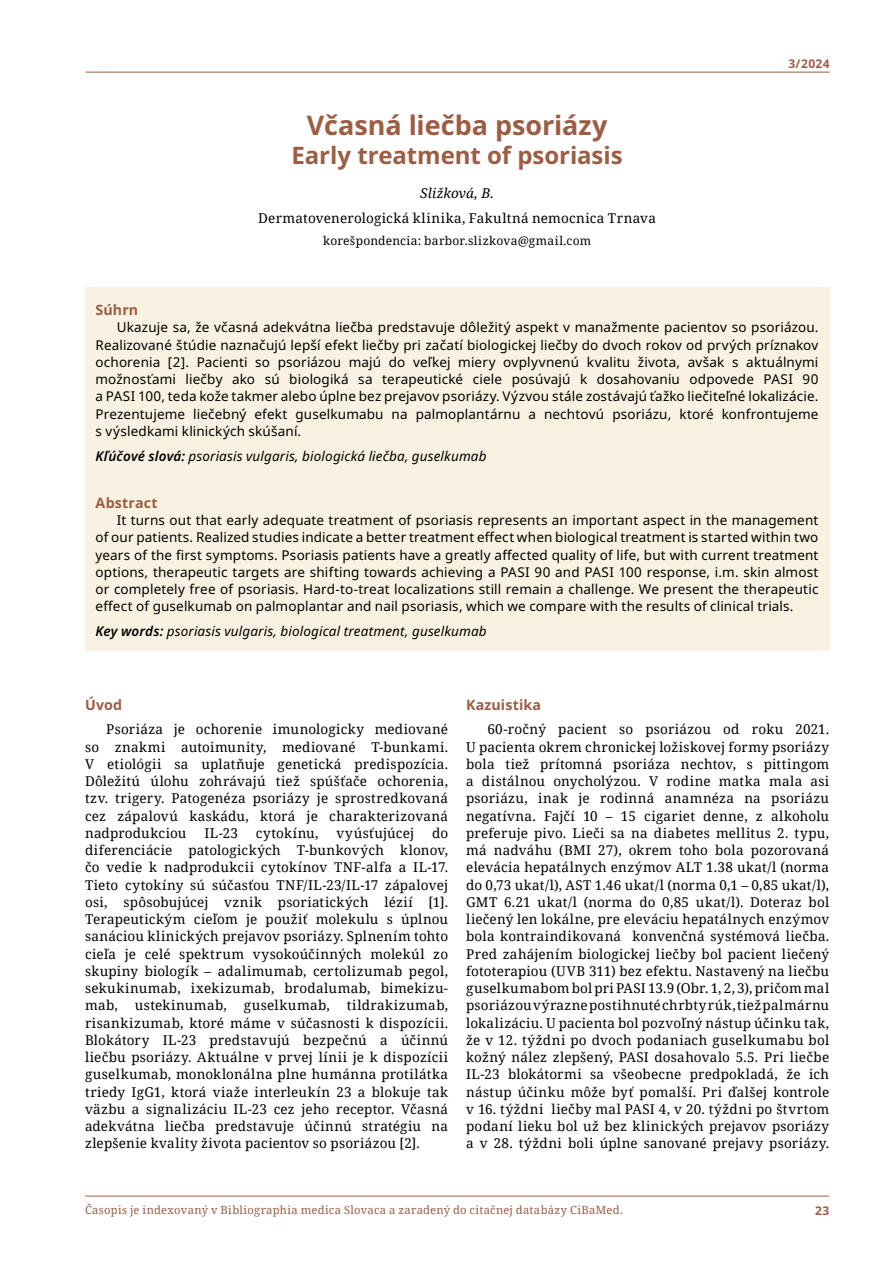
<style>
.page{position:relative;width:893px;height:1263px;background:#fff}
.page>*{position:absolute;margin:0;border:0;box-sizing:border-box;transform-origin:0 0}
.t1{font:700 27px "Noto Sans";color:#9c5d43}
.t2{font:700 24px "Noto Sans";letter-spacing:-.005em;color:#9c5d43}
.t3{font:700 14.25px "Noto Sans";letter-spacing:.01em;color:#9c5d43}
.t4{font:13.5px/17.2px "Noto Serif";letter-spacing:.02em;color:#000;text-align:justify}
.t5{font:13.5px/17.2px "Noto Sans";letter-spacing:.01em;color:#000;text-align:justify}
.t6{font:italic 13.5px "Noto Sans";letter-spacing:.01em;color:#000}
.t7{font:13.5px "Noto Serif";letter-spacing:.04em;color:#000}
.t8{font:italic 13.5px "Noto Serif";letter-spacing:.005em;color:#000}
.t9{font:12px "Noto Serif";letter-spacing:.02em;color:#000}
.t10{font:700 12px "Noto Sans";letter-spacing:.04em;color:#9c5d43}
.t11{font:11.25px "Noto Serif";letter-spacing:.025em;color:#9c5d43}
.s1{font-weight:600}
</style>
<div class="page">
<hr style="left:86px;top:72px;width:744px;height:1px;background:#9c5d43">
<hr style="left:85px;top:1196px;width:744px;height:1px;background:#9c5d43">
<div style="left:85px;top:287px;width:744px;height:364px;background:#f9f2e2"></div>
<h1 class="t1" style="left:307px;top:110px;width:302px">Včasná liečba psoriázy</h1>
<h2 class="t2" style="left:292px;top:142px;width:333px">Early treatment of psoriasis</h2>
<p class="t8" style="left:420px;top:184px;width:75px">Sližková, B.</p>
<p class="t4" style="left:258px;top:209px;width:399px">Dermatovenerologická klinika, Fakultná nemocnica Trnava</p>
<p class="t9" style="left:323px;top:232px;width:269px">korešpondencia: barbor.slizkova@gmail.com</p>
<p class="t10" style="left:788px;top:57px;width:43px">3/2024</p>
<p class="t3" style="left:96px;top:302px;width:44px">Súhrn</p>
<p class="t5" style="left:96px;top:319px;width:724px;text-indent:21px">Ukazuje sa, že včasná adekvátna liečba predstavuje dôležitý aspekt v manažmente pacientov so psoriázou.<br>Realizované štúdie naznačujú lepší efekt liečby pri začatí biologickej liečby do dvoch rokov od prvých príznakov ochorenia [2]. Pacienti so psoriázou majú do veľkej miery ovplyvnenú kvalitu života, avšak s aktuálnymi možnosťami liečby ako sú biologiká sa terapeutické ciele posúvajú k dosahovaniu odpovede PASI 90 a PASI 100, teda kože takmer alebo úplne bez prejavov psoriázy. Výzvou stále zostávajú ťažko liečiteľné lokalizácie.<br>Prezentujeme liečebný efekt guselkumabu na palmoplantárnu a nechtovú psoriázu, ktoré konfrontujeme s výsledkami klinických skúšaní.</p>
<p class="t6" style="left:96px;top:446px;width:393px"><span class="s1">Kľúčové slová:</span> psoriasis vulgaris, biologická liečba, guselkumab</p>
<p class="t3" style="left:96px;top:495px;width:64px">Abstract</p>
<p class="t5" style="left:96px;top:512px;width:724px;text-indent:21px">It turns out that early adequate treatment of psoriasis represents an important aspect in the management of our patients. Realized studies indicate a better treatment effect when biological treatment is started within two years of the first symptoms. Psoriasis patients have a greatly affected quality of life, but with current treatment options, therapeutic targets are shifting towards achieving a PASI 90 and PASI 100 response, i.m. skin almost or completely free of psoriasis. Hard-to-treat localizations still remain a challenge. We present the therapeutic effect of guselkumab on palmoplantar and nail psoriasis, which we compare with the results of clinical trials.</p>
<p class="t6" style="left:96px;top:622px;width:393px"><span class="s1">Key words:</span> psoriasis vulgaris, biological treatment, guselkumab</p>
<p class="t3" style="left:85px;top:696px;width:39px">Úvod</p>
<p class="t4" style="left:85px;top:720px;width:365px;text-indent:21px">Psoriáza je ochorenie imunologicky mediované so znakmi autoimunity, mediované T-bunkami.<br>V etiológii sa uplatňuje genetická predispozícia.<br>Dôležitú úlohu zohrávajú tiež spúšťače ochorenia, tzv. trigery. Patogenéza psoriázy je sprostredkovaná cez zápalovú kaskádu, ktorá je charakterizovaná nadprodukciou</p>
<p class="t4" style="left:204px;top:824px;width:35px">IL-23</p>
<p class="t7" style="left:256px;top:824px;width:64px">cytokínu,</p>
<p class="t4" style="left:337px;top:824px;width:79px">vyúsťujúcej</p>
<p class="t4" style="left:85px;top:824px;width:365px;text-indent:347px">do diferenciácie patologických T-bunkových klonov, čo vedie k nadprodukcii cytokínov TNF-alfa a IL-17.<br>Tieto cytokíny sú súčasťou TNF/IL-23/IL-17 zápalovej osi, spôsobujúcej vznik psoriatických lézií [1].<br>Terapeutickým cieľom je použiť molekulu s úplnou sanáciou klinických prejavov psoriázy. Splnením tohto cieľa je celé spektrum vysokoúčinných molekúl zo skupiny biologík – adalimumab, certolizumab pegol, sekukinumab, ixekizumab, brodalumab, bimekizu&shy;mab,</p>
<p class="t4" style="left:85px;top:996px;width:365px;text-indent:262px">tildrakizumab, risankizumab, ktoré máme v súčasnosti k dispozícii.<br>Blokátory IL-23 predstavujú bezpečnú a účinnú liečbu psoriázy. Aktuálne v prvej línii je k dispozícii guselkumab, monoklonálna plne humánna protilátka triedy IgG1, ktorá viaže interleukín 23 a blokuje tak väzbu a signalizáciu IL-23 cez jeho receptor. Včasná adekvátna liečba predstavuje účinnú stratégiu na zlepšenie kvality života pacientov so psoriázou [2].</p>
<p class="t4" style="left:135px;top:996px;width:94px">ustekinumab,</p>
<p class="t7" style="left:244px;top:996px;width:88px">guselkumab,</p>
<p class="t3" style="left:466px;top:696px;width:76px">Kazuistika</p>
<p class="t4" style="left:466px;top:720px;width:365px;text-indent:21px">60-ročný pacient so psoriázou od roku 2021.<br>U pacienta okrem chronickej ložiskovej formy psoriázy bola tiež prítomná psoriáza nechtov, s pittingom a distálnou onycholýzou. V rodine matka mala asi psoriázu, inak je rodinná anamnéza na psoriázu negatívna. Fajčí 10 – 15 cigariet denne, z alkoholu preferuje pivo. Lieči sa na diabetes mellitus 2. typu, má nadváhu (BMI 27), okrem toho bola pozorovaná elevácia hepatálnych enzýmov ALT 1.38 ukat/l (norma do 0,73 ukat/l), AST 1.46 ukat/l (norma 0,1 – 0,85 ukat/l), GMT 6.21 ukat/l (norma do 0,85 ukat/l). Doteraz bol liečený len lokálne, pre eleváciu hepatálnych enzýmov bola kontraindikovaná konvenčná systémová liečba.<br>Pred zahájením biologickej liečby bol pacient liečený fototerapiou (UVB 311) bez efektu. Nastavený na liečbu guselkumabom bol pri PASI 13.9 (Obr. 1, 2, 3), pričom mal psoriázou výrazne postihnuté chrbty rúk, tiež palmárnu lokalizáciu. U pacienta bol pozvoľný nástup účinku tak, že v 12. týždni po dvoch podaniach guselkumabu bol kožný nález zlepšený, PASI dosahovalo 5.5. Pri liečbe IL-23 blokátormi sa všeobecne predpokladá, že ich nástup účinku môže byť pomalší. Pri ďalšej kontrole v 16. týždni liečby mal PASI 4, v 20. týždni po štvrtom podaní lieku bol už bez klinických prejavov psoriázy a v 28. týždni boli úplne sanované prejavy psoriázy.</p>
<p class="t11" style="left:85px;top:1202px;width:539px">Časopis je indexovaný v Bibliographia medica Slovaca a zaradený do citačnej databázy CiBaMed.</p>
<p class="t10" style="left:815px;top:1203px;width:16px">23</p>
</div>
